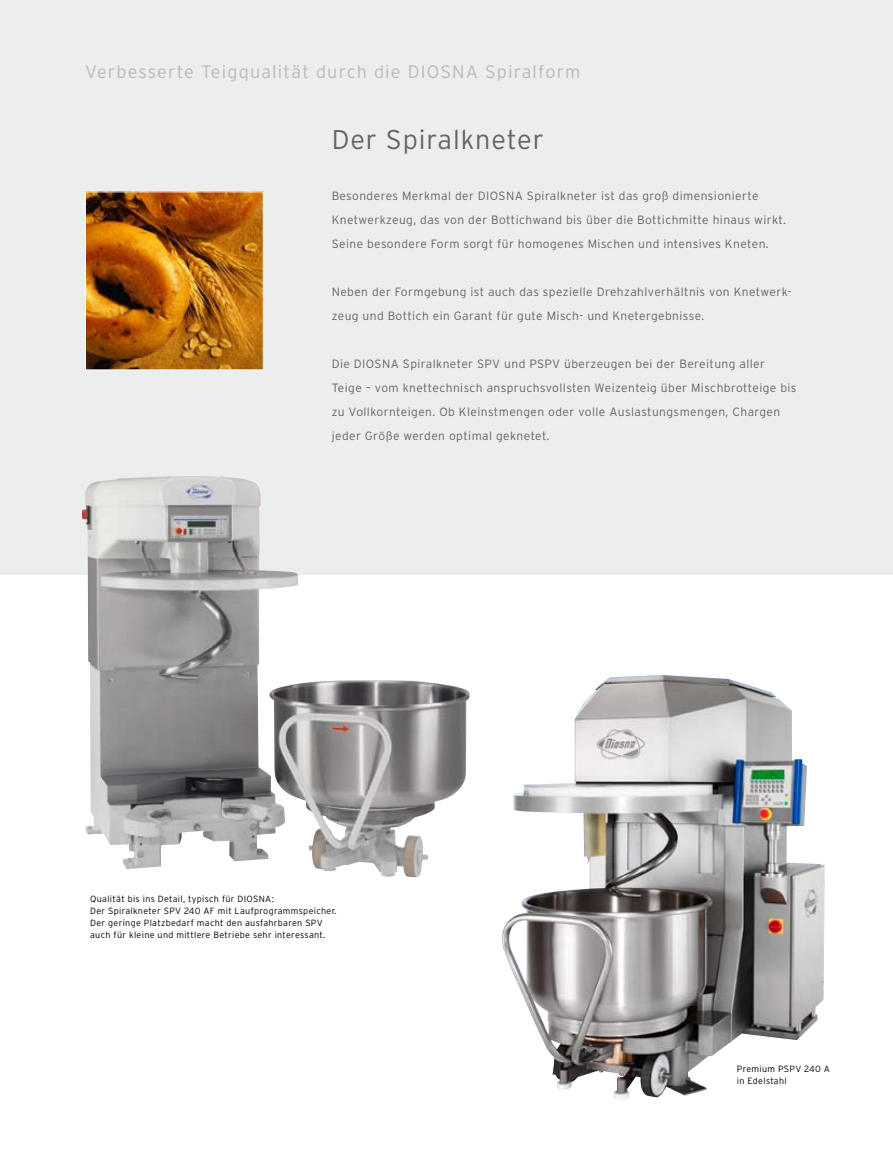
<style>
.page{position:relative;width:893px;height:1149px;background:#fff}
.page>*{position:absolute;margin:0;border:0;box-sizing:border-box;transform-origin:0 0}
.t1{font:300 27px "Interstate";letter-spacing:.035em;color:#646567}
.t2{font:300 18px "Interstate";letter-spacing:.065em;color:#b8b9bb}
.t3{font:300 12px/24px "Interstate";letter-spacing:.035em;color:#646567}
.t4{font:300 9px/12px "Interstate";letter-spacing:.035em;color:#000}
</style>
<div class="page">
<div style="left:0;top:0;width:893px;height:574px;background:#eceded"></div>
<img style="left:87px;top:193px;width:175px;height:175px">
<div style="left:85px;top:191px;width:179px;height:179px;border:1px solid #fff"></div>
<img style="left:82px;top:476px;width:389px;height:402px">
<img style="left:502px;top:675px;width:323px;height:424px">
<h2 class="t2" style="left:85px;top:62px;width:497px">Verbesserte Teigqualität durch die DIOSNA Spiralform</h2>
<h1 class="t1" style="left:332px;top:125px;width:214px">Der Spiralkneter</h1>
<p class="t3" style="left:332px;top:183px;width:456px">Besonderes Merkmal der DIOSNA Spiralkneter ist das groß dimensionierte<br>Knetwerkzeug, das von der Bottichwand bis über die Bottichmitte hinaus wirkt.<br>Seine besondere Form sorgt für homogenes Mischen und intensives Kneten.</p>
<p class="t3" style="left:332px;top:279px;width:461px">Neben der Formgebung ist auch das spezielle Drehzahlverhältnis von Knetwerk&shy;zeug und Bottich ein Garant für gute Misch- und Knetergebnisse.</p>
<p class="t3" style="left:332px;top:351px;width:466px">Die DIOSNA Spiralkneter SPV und PSPV überzeugen bei der Bereitung aller Teige – vom knettechnisch anspruchsvollsten Weizenteig über Mischbrotteige bis zu Vollkornteigen. Ob Kleinstmengen oder volle Auslastungsmengen, Chargen jeder Größe werden optimal geknetet.</p>
<p class="t4" style="left:90px;top:892px;width:248px">Qualität bis ins Detail, typisch für DIOSNA:<br>Der Spiralkneter SPV 240 AF mit Laufprogrammspeicher.<br>Der geringe Platzbedarf macht den ausfahrbaren SPV auch für kleine und mittlere Betriebe sehr interessant.</p>
<p class="t4" style="left:737px;top:1062px;width:95px">Premium PSPV 240 A in Edelstahl</p>
</div>
